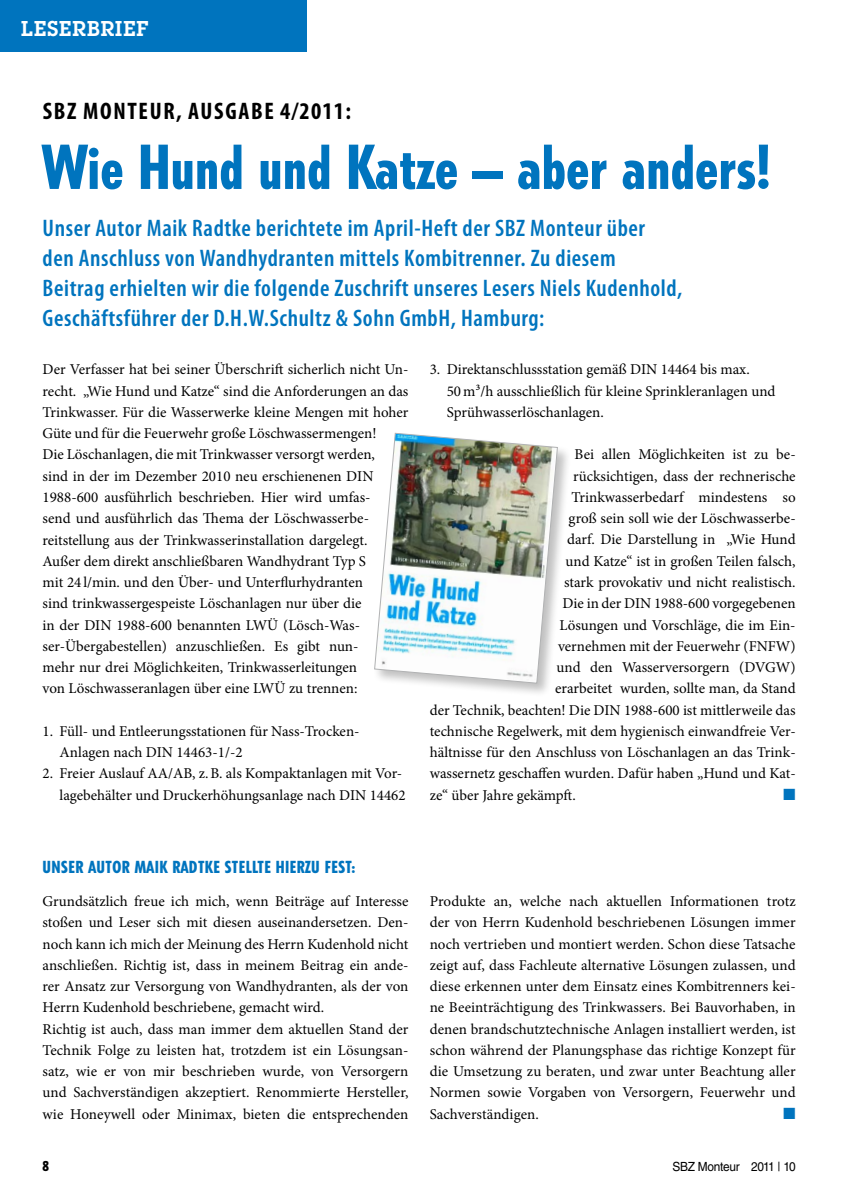
<style>
.page{position:relative;width:851px;height:1204px;background:#fff}
.page>*{position:absolute;margin:0;border:0;box-sizing:border-box;transform-origin:0 0}
.t1{font:800 condensed 60px "Tempo Std";color:#0074be}
.t2{font:600 condensed 24px/30px "Myriad Pro";letter-spacing:.025em;color:#0074be}
.t3{font:700 condensed 24px "Myriad Pro";letter-spacing:.07em;color:#000}
.t4{font:600 21px "Lubalin Graph Std";letter-spacing:.05em;color:#fff}
.t5{font:800 condensed 16.5px "Tempo Std";letter-spacing:.03em;color:#0074be}
.t6{font:15px/21.3px "Minion Pro";color:#000}
.t7{font:15px "European Pi Std 3";color:#0074be}
.t8{font:800 condensed 13.5px "Tempo Std";color:#000}
.t9{font:12.6px "Helvetica LT Std";letter-spacing:-.02em;color:#000;scale:.94 1}
</style>
<div class="page">
<div style="left:372px;top:431px;width:199px;height:266px;background:#000;opacity:.25"></div>
<img style="left:374px;top:432px;width:184px;height:252px">
<div style="left:0;top:0;width:306px;height:51px;background:#0074be"></div>
<h3 class="t4" style="left:21px;top:15px;width:129px">LESERBRIEF</h3>
<h2 class="t3" style="left:43px;top:96px;width:309px">SBZ MONTEUR, AUSGABE 4/2011:</h2>
<h1 class="t1" style="left:43px;top:129px;width:729px">WIE HUND UND KATZE – ABER ANDERS!</h1>
<p class="t2" style="left:43px;top:213px;width:641px">Unser Autor Maik Radtke berichtete im April-Heft der SBZ Monteur über den Anschluss von Wandhydranten mittels Kombitrenner. Zu diesem Beitrag erhielten wir die folgende Zuschrift unseres Lesers Niels Kudenhold, Geschäftsführer der D.H.W.Schultz &amp; Sohn GmbH, Hamburg:</p>
<p class="t6" style="left:43px;top:359px;width:367px">Der Verfasser hat bei seiner Überschrift sicherlich nicht Un&shy;recht. „Wie Hund und Katze“ sind die Anforderungen an das Trinkwasser. Für die Wasserwerke kleine Mengen mit hoher Güte und für die Feuerwehr große Löschwassermengen!<br>Die Löschanlagen, die mit Trinkwasser versorgt werden,<br>sind in der im Dezember 2010 neu erschienenen DIN 1988-600 ausführlich beschrieben. Hier wird umfas-<br>send und ausführlich das Thema der Löschwasserbe&shy;reitstellung aus der Trinkwasserinstallation dargelegt.<br>Außer dem direkt anschließbaren Wandhydrant Typ S<br>mit 24 l/min. und den Über- und Unterflurhydranten<br>sind trinkwassergespeiste Löschanlagen nur über die<br>in der DIN 1988-600 benannten LWÜ (Lösch-Was&shy;ser-Übergabestellen) anzuschließen. Es gibt nun-<br>mehr nur drei Möglichkeiten, Trinkwasserleitungen<br>von Löschwasseranlagen über eine LWÜ zu trennen:</p>
<p class="t6" style="left:60px;top:720px;width:301px;text-indent:-17px">1. Füll- und Entleerungsstationen für Nass-Trocken-<br>Anlagen nach DIN 14463-1/-2</p>
<p class="t6" style="left:43px;top:763px;width:364px;text-align:right">2. Freier Auslauf AA/AB, z.B. als Kompaktanlagen mit Vor&shy;lagebehälter und Druckerhöhungsanlage nach DIN 14462</p>
<p class="t6" style="left:446px;top:359px;width:330px;text-indent:-17px">3. Direktanschlussstation gemäß DIN 14464 bis max.<br>50m³/h ausschließlich für kleine Sprinkleranlagen und<br>Sprühwasserlöschanlagen.</p>
<p class="t6" style="left:574px;top:444px;width:222px">Bei allen Möglichkeiten ist zu be-</p>
<p class="t6" style="left:573px;top:465px;width:224px">rücksichtigen, dass der rechnerische</p>
<p class="t6" style="left:571px;top:486px;width:225px">Trinkwasserbedarf mindestens so</p>
<p class="t6" style="left:568px;top:508px;width:228px">groß sein soll wie der Löschwasserbe-</p>
<p class="t6" style="left:567px;top:529px;width:230px">darf. Die Darstellung in „Wie Hund</p>
<p class="t6" style="left:565px;top:550px;width:231px">und Katze“ ist in großen Teilen falsch,</p>
<p class="t6" style="left:564px;top:571px;width:233px">stark provokativ und nicht realistisch.</p>
<p class="t6" style="left:562px;top:593px;width:234px">Die in der DIN 1988-600 vorgegebenen</p>
<p class="t6" style="left:559px;top:614px;width:237px">Lösungen und Vorschläge, die im Ein-</p>
<p class="t6" style="left:558px;top:635px;width:239px">vernehmen mit der Feuerwehr (FNFW)</p>
<p class="t6" style="left:556px;top:656px;width:240px">und den Wasserversorgern (DVGW)</p>
<p class="t6" style="left:555px;top:678px;width:242px">erarbeitet wurden, sollte man, da Stand</p>
<p class="t6" style="left:429px;top:699px;width:367px">der Technik, beachten! Die DIN 1988-600 ist mittlerweile das</p>
<p class="t6" style="left:429px;top:720px;width:367px">technische Regelwerk, mit dem hygienisch einwandfreie Ver-</p>
<p class="t6" style="left:429px;top:741px;width:367px">hältnisse für den Anschluss von Löschanlagen an das Trink-</p>
<p class="t6" style="left:429px;top:763px;width:367px">wassernetz geschaffen wurden. Dafür haben „Hund und Kat-</p>
<p class="t6" style="left:429px;top:784px;width:147px">ze“ über Jahre gekämpft.</p>
<p class="t7" style="left:783px;top:784px;width:14px">■</p>
<p class="t5" style="left:43px;top:856px;width:314px">UNSER AUTOR MAIK RADTKE STELLTE HIERZU FEST:</p>
<p class="t6" style="left:43px;top:890px;width:367px">Grundsätzlich freue ich mich, wenn Beiträge auf Interesse stoßen und Leser sich mit diesen auseinandersetzen. Den&shy;noch kann ich mich der Meinung des Herrn Kudenhold nicht anschließen. Richtig ist, dass in meinem Beitrag ein ande&shy;rer Ansatz zur Versorgung von Wandhydranten, als der von Herrn Kudenhold beschriebene, gemacht wird.<br>Richtig ist auch, dass man immer dem aktuellen Stand der Technik Folge zu leisten hat, trotzdem ist ein Lösungsan&shy;satz, wie er von mir beschrieben wurde, von Versorgern und Sachverständigen akzeptiert. Renommierte Hersteller, wie Honeywell oder Minimax, bieten die entsprechenden</p>
<p class="t6" style="left:429px;top:890px;width:367px;text-align:justify">Produkte an, welche nach aktuellen Informationen trotz der von Herrn Kudenhold beschriebenen Lösungen immer noch vertrieben und montiert werden. Schon diese Tatsache zeigt auf, dass Fachleute alternative Lösungen zulassen, und diese erkennen unter dem Einsatz eines Kombitrenners kei&shy;ne Beeinträchtigung des Trinkwassers. Bei Bauvorhaben, in denen brandschutztechnische Anlagen installiert werden, ist schon während der Planungsphase das richtige Konzept für die Umsetzung zu beraten, und zwar unter Beachtung aller Normen sowie Vorgaben von Versorgern, Feuerwehr und Sachverständigen.</p>
<p class="t7" style="left:783px;top:1103px;width:14px">■</p>
<p class="t8" style="left:43px;top:1157px;width:8px">8</p>
<p class="t9" style="left:672px;top:1158px;width:133px">SBZ Monteur 2011 | 10</p>
</div>
